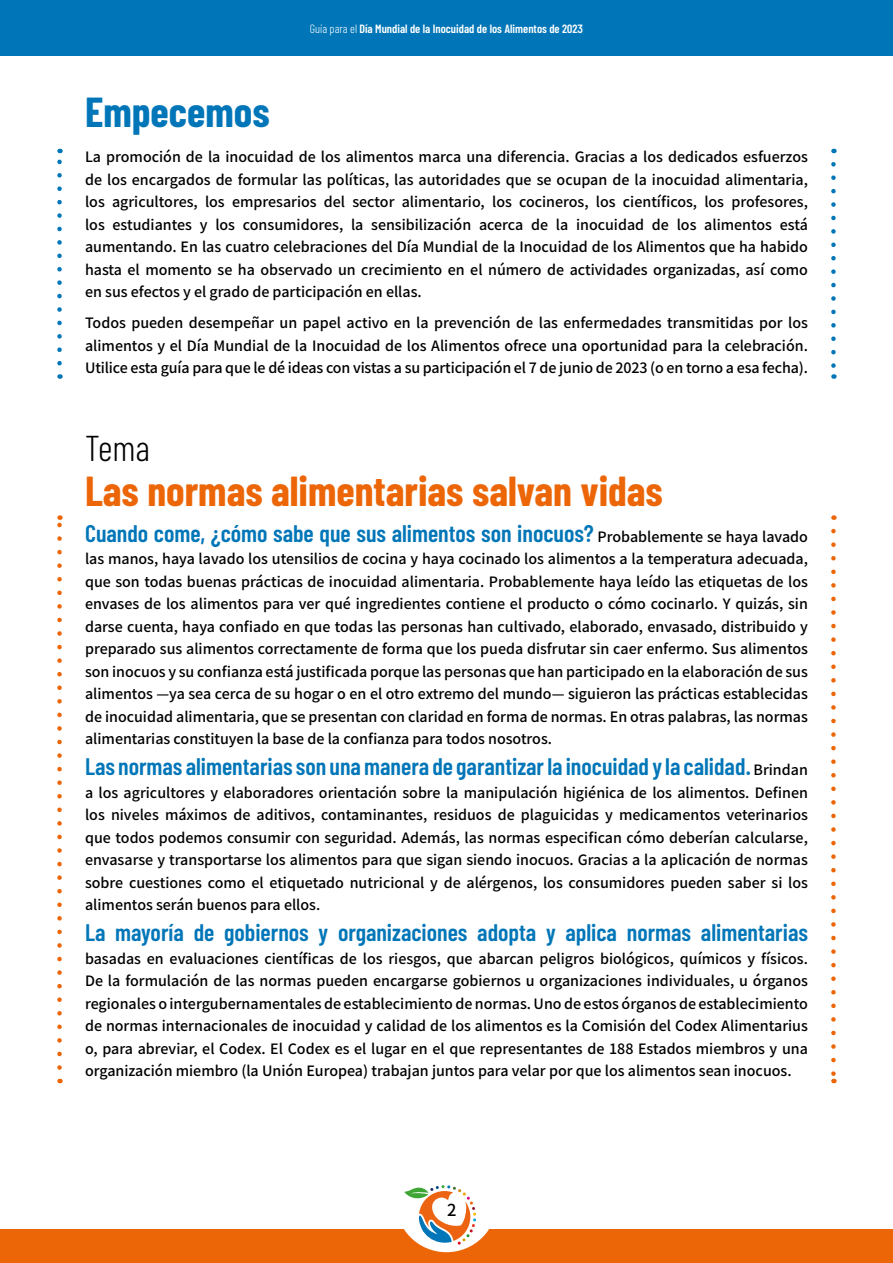
<style>
.page{position:relative;width:893px;height:1263px;background:#fff}
.page>*{position:absolute;margin:0;border:0;box-sizing:border-box;transform-origin:0 0}
.Title_orange{font:700 42px "Barlow Condensed";color:#ec6608}
.Title_blue{font:700 42px "Barlow Condensed";color:#0076b8}
.Title_3{font:300 36px "Barlow Condensed";color:#000}
.Text{font:600 24px "Barlow Condensed";color:#0076b8}
.t1{font:500 16.5px "Noto Sans CJ Ksc";color:#000}
.Text-2{font:500 14.25px/22.5px "Noto Sans CJ Ksc";color:#000;text-align:justify}
.t2{font:600 12px "Barlow Condensed";color:#fff}
.s1{font-weight:300}
.s2{font-family:"Noto Sans CJ Ksc";font-weight:500;font-size:14.25px;color:#000}
</style>
<div class="page">
<div style="left:0;top:1229px;width:893px;height:34px;background:#ec6608"></div>
<div style="left:0;top:0;width:893px;height:55px;background:#0076b8"></div>
<div style="left:396px;top:1150px;width:101px;height:102px;background:#fff;border-radius:50%"></div>
<svg style="left:404px;top:1185px;width:72px;height:60px"></svg>
<svg style="left:57px;top:149px;width:5px;height:214px"></svg>
<svg style="left:831px;top:164px;width:5px;height:215px"></svg>
<svg style="left:57px;top:515px;width:5px;height:552px"></svg>
<svg style="left:831px;top:531px;width:5px;height:552px"></svg>
<p class="t2" style="left:310px;top:21px;width:275px"><span class="s1">Guía para el</span> Día Mundial de la Inocuidad de los Alimentos de 2023</p>
<p class="Title_blue" style="left:85px;top:86px;width:186px">Empecemos</p>
<p class="Text-2" style="left:85px;top:146px;width:724px">La promoción de la inocuidad de los alimentos marca una diferencia. Gracias a los dedicados esfuerzos de los encargados de formular las políticas, las autoridades que se ocupan de la inocuidad alimentaria, los agricultores, los empresarios del sector alimentario, los cocineros, los científicos, los profesores, los estudiantes y los consumidores, la sensibilización acerca de la inocuidad de los alimentos está aumentando. En las cuatro celebraciones del Día Mundial de la Inocuidad de los Alimentos que ha habido hasta el momento se ha observado un crecimiento en el número de actividades organizadas, así como en sus efectos y el grado de participación en ellas.</p>
<p class="Text-2" style="left:85px;top:312px;width:724px">Todos pueden desempeñar un papel activo en la prevención de las enfermedades transmitidas por los alimentos y el Día Mundial de la Inocuidad de los Alimentos ofrece una oportunidad para la celebración.<br>Utilice esta guía para que le dé ideas con vistas a su participación el 7 de junio de 2023 (o en torno a esa fecha).</p>
<p class="Title_3" style="left:85px;top:425px;width:67px">Tema</p>
<p class="Title_orange" style="left:85px;top:465px;width:579px">Las normas alimentarias salvan vidas</p>
<p class="Text" style="left:85px;top:518px;width:724px">Cuando come, ¿cómo sabe que sus alimentos son inocuos? <span class="s2">Probablemente se haya lavado</span></p>
<p class="Text-2" style="left:85px;top:548px;width:724px">las manos, haya lavado los utensilios de cocina y haya cocinado los alimentos a la temperatura adecuada, que son todas buenas prácticas de inocuidad alimentaria. Probablemente haya leído las etiquetas de los envases de los alimentos para ver qué ingredientes contiene el producto o cómo cocinarlo. Y quizás, sin darse cuenta, haya confiado en que todas las personas han cultivado, elaborado, envasado, distribuido y preparado sus alimentos correctamente de forma que los pueda disfrutar sin caer enfermo. Sus alimentos son inocuos y su confianza está justificada porque las personas que han participado en la elaboración de sus alimentos —ya sea cerca de su hogar o en el otro extremo del mundo— siguieron las prácticas establecidas de inocuidad alimentaria, que se presentan con claridad en forma de normas. En otras palabras, las normas alimentarias constituyen la base de la confianza para todos nosotros.</p>
<p class="Text" style="left:85px;top:752px;width:724px">Las normas alimentarias son una manera de garantizar la inocuidad y la calidad. <span class="s2">Brindan</span></p>
<p class="Text-2" style="left:85px;top:781px;width:724px">a los agricultores y elaboradores orientación sobre la manipulación higiénica de los alimentos. Definen los niveles máximos de aditivos, contaminantes, residuos de plaguicidas y medicamentos veterinarios que todos podemos consumir con seguridad. Además, las normas especifican cómo deberían calcularse, envasarse y transportarse los alimentos para que sigan siendo inocuos. Gracias a la aplicación de normas sobre cuestiones como el etiquetado nutricional y de alérgenos, los consumidores pueden saber si los alimentos serán buenos para ellos.</p>
<p class="Text" style="left:85px;top:918px;width:724px">La mayoría de gobiernos y organizaciones adopta y aplica normas alimentarias</p>
<p class="Text-2" style="left:85px;top:947px;width:724px">basadas en evaluaciones científicas de los riesgos, que abarcan peligros biológicos, químicos y físicos.<br>De la formulación de las normas pueden encargarse gobiernos u organizaciones individuales, u órganos regionales o intergubernamentales de establecimiento de normas. Uno de estos órganos de establecimiento de normas internacionales de inocuidad y calidad de los alimentos es la Comisión del Codex Alimentarius o, para abreviar, el Codex. El Codex es el lugar en el que representantes de 188 Estados miembros y una organización miembro (la Unión Europea) trabajan juntos para velar por que los alimentos sean inocuos.</p>
<p class="t1" style="left:447px;top:1200px;width:11px">2</p>
</div>
